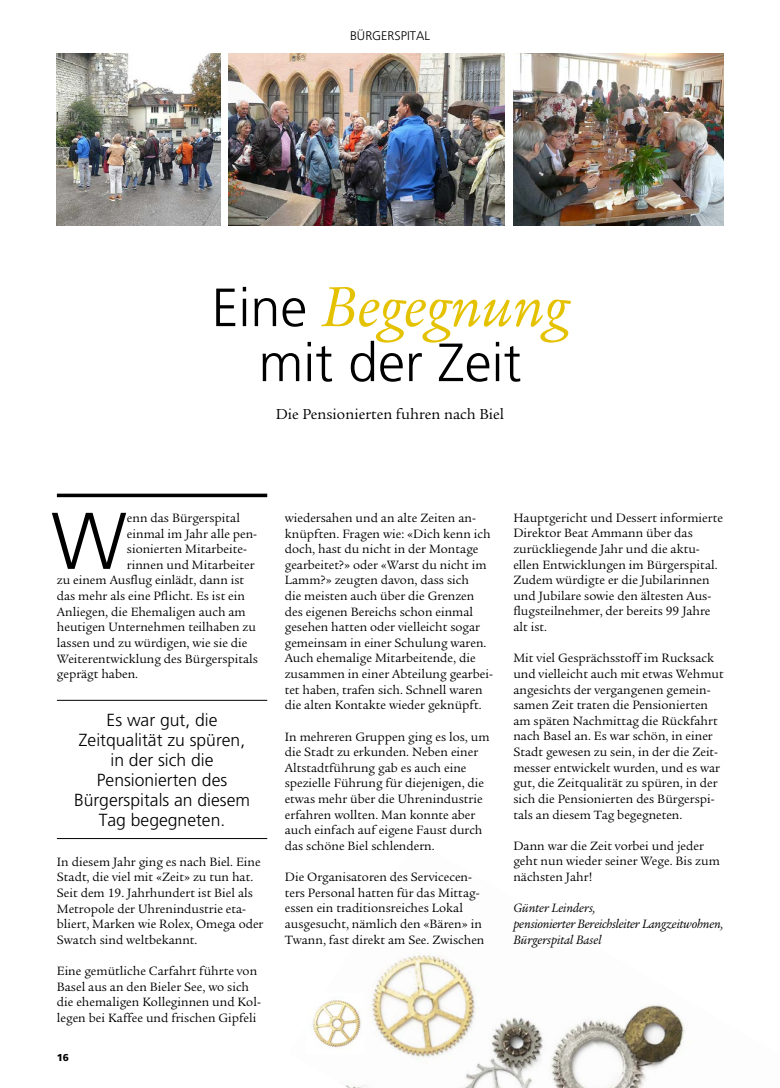
<style>
.page{position:relative;width:780px;height:1088px;background:#fff}
.page>*{position:absolute;margin:0;border:0;box-sizing:border-box;transform-origin:0 0}
.t1{font:300 80.25px "Frutiger LT Pro";color:#000}
.t2{font:italic 61.25px "Legacy Serif Std";color:#e5c200}
.t3{font:300 53.75px "Frutiger LT Pro";color:#000}
.t4{font:300 17.5px/20px "Frutiger LT Pro";color:#000;text-align:center}
.t5{font:15.62px "Legacy Serif Std";color:#000}
.t6{font:13.12px/15.6px "Legacy Serif Std";color:#000}
.t7{font:italic 13.12px/15.6px "Legacy Serif Std";letter-spacing:-.01em;color:#000}
.t8{font:300 12.5px "Frutiger LT Pro";color:#000}
.t9{font:900 10px "Frutiger LT Pro";color:#000}
.s1{font-family:"Frutiger LT Pro";font-weight:300;font-style:normal;font-size:53.75px;color:#000}
</style>
<div class="page">
<img style="left:345px;top:953px;width:340px;height:135px">
<hr style="left:57px;top:494px;width:210px;height:3px;background:#000">
<hr style="left:57px;top:700px;width:210px;height:1px;background:#000">
<hr style="left:57px;top:838px;width:210px;height:1px;background:#000">
<img style="left:229px;top:53px;width:275px;height:172px">
<img style="left:513px;top:53px;width:210px;height:172px">
<img style="left:57px;top:53px;width:163px;height:172px">
<img style="left:312px;top:993px;width:51px;height:60px">
<p class="t8" style="left:350px;top:28px;width:81px">BÜRGERSPITAL</p>
<h2 class="t2" style="left:211px;top:272px;width:358px"><span class="s1">Eine</span> Begegnung</h2>
<h3 class="t3" style="left:258px;top:331px;width:264px">mit der Zeit</h3>
<p class="t5" style="left:276px;top:405px;width:230px">Die Pensionierten fuhren nach Biel</p>
<h1 class="t1" style="left:51px;top:494px;width:77px">W</h1>
<p class="t6" style="left:127px;top:510px;width:114px">enn das Bürgerspital</p>
<p class="t6" style="left:127px;top:526px;width:132px">einmal im Jahr alle pen-</p>
<p class="t6" style="left:127px;top:541px;width:121px">sionierten Mitarbeite-</p>
<p class="t6" style="left:127px;top:557px;width:129px">rinnen und Mitarbeiter</p>
<p class="t6" style="left:57px;top:573px;width:189px">zu einem Ausflug einlädt, dann ist</p>
<p class="t6" style="left:57px;top:588px;width:190px">das mehr als eine Pflicht. Es ist ein</p>
<p class="t6" style="left:57px;top:604px;width:190px">Anliegen, die Ehemaligen auch am</p>
<p class="t6" style="left:57px;top:619px;width:201px">heutigen Unternehmen teilhaben zu</p>
<p class="t6" style="left:57px;top:635px;width:192px">lassen und zu würdigen, wie sie die</p>
<p class="t6" style="left:57px;top:651px;width:203px">Weiterentwicklung des Bürgerspitals</p>
<p class="t6" style="left:57px;top:666px;width:83px">geprägt haben.</p>
<h3 class="t4" style="left:74px;top:710px;width:177px">Es war gut, die<br>Zeitqualität zu spüren, in der sich die<br>Pensionierten des<br>Bürgerspitals an diesem<br>Tag begegneten.</h3>
<p class="t6" style="left:57px;top:854px;width:208px">In diesem Jahr ging es nach Biel. Eine Stadt, die viel mit «Zeit» zu tun hat.<br>Seit dem 19. Jahrhundert ist Biel als Metropole der Uhrenindustrie eta&shy;bliert, Marken wie Rolex, Omega oder Swatch sind weltbekannt.</p>
<p class="t6" style="left:57px;top:963px;width:205px">Eine gemütliche Carfahrt führte von Basel aus an den Bieler See, wo sich die ehemaligen Kolleginnen und Kol&shy;legen bei Kaffee und frischen Gipfeli</p>
<p class="t9" style="left:57px;top:1051px;width:14px">16</p>
<p class="t6" style="left:285px;top:510px;width:210px">wiedersahen und an alte Zeiten an&shy;knüpften. Fragen wie: «Dich kenn ich doch, hast du nicht in der Montage gearbeitet?» oder «Warst du nicht im Lamm?» zeugten davon, dass sich<br>die meisten auch über die Grenzen des eigenen Bereichs schon einmal gesehen hatten oder vielleicht sogar gemeinsam in einer Schulung waren.<br>Auch ehemalige Mitarbeitende, die zusammen in einer Abteilung gearbei&shy;tet haben, trafen sich. Schnell waren die alten Kontakte wieder geknüpft.</p>
<p class="t6" style="left:285px;top:729px;width:206px">In mehreren Gruppen ging es los, um die Stadt zu erkunden. Neben einer Altstadtführung gab es auch eine spezielle Führung für diejenigen, die etwas mehr über die Uhrenindustrie erfahren wollten. Man konnte aber auch einfach auf eigene Faust durch das schöne Biel schlendern.</p>
<p class="t6" style="left:285px;top:869px;width:201px">Die Organisatoren des Servicecen&shy;ters Personal hatten für das Mittag&shy;essen ein traditionsreiches Lokal ausgesucht, nämlich den «Bären» in Twann, fast direkt am See. Zwischen</p>
<p class="t6" style="left:513px;top:510px;width:211px">Hauptgericht und Dessert informierte<br>Direktor Beat Ammann über das zurückliegende Jahr und die aktu&shy;ellen Entwicklungen im Bürgerspital.<br>Zudem würdigte er die Jubilarinnen und Jubilare sowie den ältesten Aus&shy;flugsteilnehmer, der bereits 99 Jahre alt ist.</p>
<p class="t6" style="left:513px;top:650px;width:212px">Mit viel Gesprächsstoff im Rucksack und vielleicht auch mit etwas Wehmut angesichts der vergangenen gemein&shy;samen Zeit traten die Pensionierten am späten Nachmittag die Rückfahrt nach Basel an. Es war schön, in einer Stadt gewesen zu sein, in der die Zeit&shy;messer entwickelt wurden, und es war gut, die Zeitqualität zu spüren, in der sich die Pensionierten des Bürgerspi&shy;tals an diesem Tag begegneten.</p>
<p class="t6" style="left:513px;top:838px;width:208px">Dann war die Zeit vorbei und jeder geht nun wieder seiner Wege. Bis zum nächsten Jahr!</p>
<p class="t7" style="left:513px;top:900px;width:212px">Günter Leinders,<br>pensionierter Bereichsleiter Langzeitwohnen,<br>Bürgerspital Basel</p>
</div>
